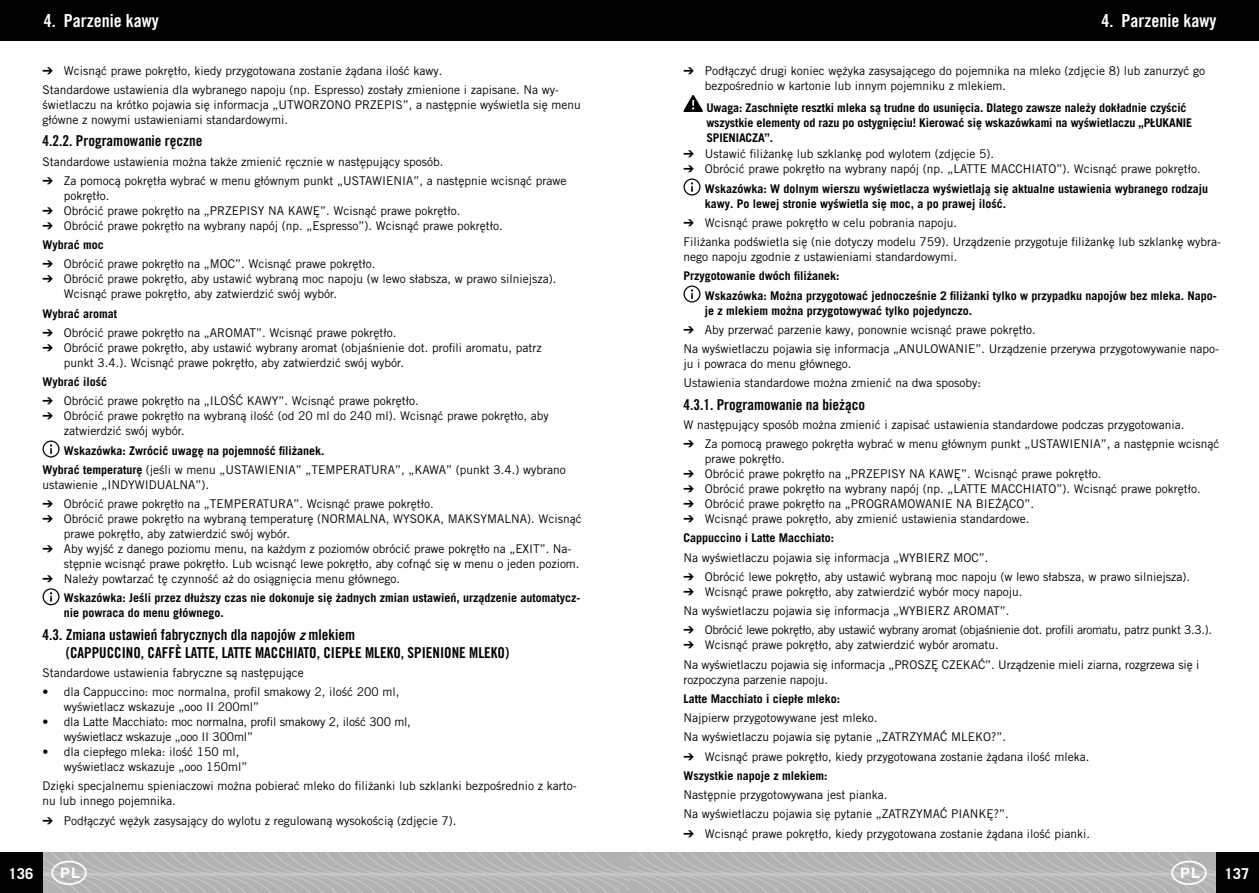
<style>
.page{position:relative;width:1259px;height:893px;background:#fff}
.page>*{position:absolute;margin:0;border:0;box-sizing:border-box;transform-origin:0 0}
.t1{font:18px "Trade Gothic LT Pro Bd Cn 20";color:#fff}
.t2{font:15px/18px "Trade Gothic LT Pro Bd Cn 20";color:#000}
.t3{font:700 15px "Trade Gothic LT Pro";color:#fff}
.t4{font:12px/15px "Trade Gothic LT Pro";color:#000}
.t5{font:700 12px/19.2px "Trade Gothic LT Pro";color:#000}
.t6{font:12px "Trade Gothic LT Pro";letter-spacing:-.025em;color:#000}
.s1{font-weight:700}
.s2{font-weight:400}
.s3{font-family:"Trade Gothic LT Pro";font-weight:700;font-style:italic;font-size:13.5px}
</style>
<div class="page">
<svg style="left:43px;top:440px;width:17px;height:18px"></svg>
<svg style="left:43px;top:588px;width:17px;height:17px"></svg>
<svg style="left:683px;top:95px;width:20px;height:17px"></svg>
<svg style="left:683px;top:178px;width:17px;height:17px"></svg>
<svg style="left:683px;top:285px;width:17px;height:17px"></svg>
<div style="left:0;top:0;width:1259px;height:40px;background:#000"></div>
<div style="left:1216px;top:853px;width:43px;height:40px;background:#000"></div>
<div style="left:0;top:853px;width:42px;height:40px;background:#000"></div>
<svg style="left:42px;top:853px;width:1174px;height:40px;background:#b5b6b7"></svg>
<h1 class="t1" style="left:44px;top:9px;width:116px">4. Parzenie kawy</h1>
<h1 class="t1" style="left:1101px;top:9px;width:116px">4. Parzenie kawy</h1>
<p class="t4" style="left:43px;top:61px;width:518px;line-height:19.2px">➔ Wcisnąć prawe pokrętło, kiedy przygotowana zostanie żądana ilość kawy.<br>Standardowe ustawienia dla wybranego napoju (np. Espresso) zostały zmienione i zapisane. Na wy-</p>
<p class="t4" style="left:43px;top:97px;width:540px">świetlaczu na krótko pojawia się informacja „UTWORZONO PRZEPIS”, a następnie wyświetla się menu główne z nowymi ustawieniami standardowymi.</p>
<p class="t2" style="left:43px;top:132px;width:161px">4.2.2. Programowanie ręczne</p>
<p class="t4" style="left:43px;top:154px;width:402px">Standardowe ustawienia można także zmienić ręcznie w następujący sposób.</p>
<p class="t4" style="left:64px;top:173px;width:504px;text-indent:-21px">➔ Za pomocą pokrętła wybrać w menu głównym punkt „USTAWIENIA”, a następnie wcisnąć prawe pokrętło.</p>
<p class="t4" style="left:43px;top:203px;width:419px">➔ Obrócić prawe pokrętło na „PRZEPISY NA KAWĘ”. Wcisnąć prawe pokrętło.</p>
<p class="t4" style="left:43px;top:216px;width:462px;line-height:19.2px">➔ Obrócić prawe pokrętło na wybrany napój (np. „Espresso”). Wcisnąć prawe pokrętło.<br><span class="s1">Wybrać moc</span></p>
<p class="t4" style="left:43px;top:256px;width:334px">➔ Obrócić prawe pokrętło na „MOC”. Wcisnąć prawe pokrętło.</p>
<p class="t4" style="left:64px;top:271px;width:494px;text-indent:-21px">➔ Obrócić prawe pokrętło, aby ustawić wybraną moc napoju (w lewo słabsza, w prawo silniejsza).<br>Wcisnąć prawe pokrętło, aby zatwierdzić swój wybór.</p>
<p class="t5" style="left:43px;top:303px;width:76px">Wybrać aromat</p>
<p class="t4" style="left:43px;top:325px;width:355px">➔ Obrócić prawe pokrętło na „AROMAT”. Wcisnąć prawe pokrętło.</p>
<p class="t4" style="left:64px;top:340px;width:479px;text-indent:-21px">➔ Obrócić prawe pokrętło, aby ustawić wybrany aromat (objaśnienie dot. profili aromatu, patrz punkt 3.4.). Wcisnąć prawe pokrętło, aby zatwierdzić swój wybór.</p>
<p class="t5" style="left:43px;top:372px;width:66px">Wybrać ilość</p>
<p class="t4" style="left:43px;top:393px;width:378px">➔ Obrócić prawe pokrętło na „ILOŚĆ KAWY”. Wcisnąć prawe pokrętło.</p>
<p class="t4" style="left:64px;top:408px;width:486px;text-indent:-21px">➔ Obrócić prawe pokrętło na wybraną ilość (od 20 ml do 240 ml). Wcisnąć prawe pokrętło, aby zatwierdzić swój wybór.</p>
<p class="t4" style="left:43px;top:440px;width:525px;line-height:19.2px;text-indent:21px"><span class="s1">Wskazówka: Zwrócić uwagę na pojemność filiżanek.<br>Wybrać temperaturę</span> (jeśli w menu „USTAWIENIA” „TEMPERATURA”, „KAWA” (punkt 3.4.) wybrano</p>
<p class="t4" style="left:43px;top:477px;width:168px">ustawienie „INDYWIDUALNA”).</p>
<p class="t4" style="left:43px;top:496px;width:393px">➔ Obrócić prawe pokrętło na „TEMPERATURA”. Wcisnąć prawe pokrętło.</p>
<p class="t4" style="left:64px;top:511px;width:519px;text-indent:-21px">➔ Obrócić prawe pokrętło na wybraną temperaturę (NORMALNA, WYSOKA, MAKSYMALNA). Wcisnąć prawe pokrętło, aby zatwierdzić swój wybór.</p>
<p class="t4" style="left:64px;top:541px;width:517px;text-indent:-21px">➔ Aby wyjść z danego poziomu menu, na każdym z poziomów obrócić prawe pokrętło na „EXIT”. Na&shy;stępnie wcisnąć prawe pokrętło. Lub wcisnąć lewe pokrętło, aby cofnąć się w menu o jeden poziom.</p>
<p class="t5" style="left:64px;top:569px;width:518px;text-indent:-21px">➔ <span class="s2">Należy powtarzać tę czynność aż do osiągnięcia menu głównego.<br></span>Wskazówka: Jeśli przez dłuższy czas nie dokonuje się żadnych zmian ustawień, urządzenie automatycz-</p>
<p class="t5" style="left:64px;top:603px;width:162px">nie powraca do menu głównego.</p>
<p class="t2" style="left:66px;top:625px;width:445px;text-indent:-23px">4.3. Zmiana ustawień fabrycznych dla napojów <span class="s3">z</span> mlekiem<br>(CAPPUCCINO, CAFFÈ LATTE, LATTE MACCHIATO, CIEPŁE MLEKO, SPIENIONE MLEKO)</p>
<p class="t4" style="left:43px;top:665px;width:263px">Standardowe ustawienia fabryczne są następujące</p>
<p class="t4" style="left:64px;top:684px;width:337px;text-indent:-21px">• dla Cappuccino: moc normalna, profil smakowy 2, ilość 200 ml, wyświetlacz wskazuje „ooo II 200ml”</p>
<p class="t4" style="left:64px;top:714px;width:349px;text-indent:-21px">• dla Latte Macchiato: moc normalna, profil smakowy 2, ilość 300 ml, wyświetlacz wskazuje „ooo II 300ml”</p>
<p class="t4" style="left:64px;top:744px;width:185px;text-indent:-21px">• dla ciepłego mleka: ilość 150 ml, wyświetlacz wskazuje „ooo 150ml”</p>
<p class="t4" style="left:43px;top:778px;width:535px">Dzięki specjalnemu spieniaczowi można pobierać mleko do filiżanki lub szklanki bezpośrednio z karto&shy;nu lub innego pojemnika.</p>
<p class="t4" style="left:43px;top:813px;width:415px">➔ Podłączyć wężyk zasysający do wylotu z regulowaną wysokością (zdjęcie 7).</p>
<p class="t4" style="left:705px;top:63px;width:502px;text-indent:-21px">➔ Podłączyć drugi koniec wężyka zasysającego do pojemnika na mleko (zdjęcie 8) lub zanurzyć go bezpośrednio w kartonie lub innym pojemniku z mlekiem.</p>
<p class="t5" style="left:706px;top:100px;width:487px;line-height:15px">Uwaga: Zaschnięte resztki mleka są trudne do usunięcia. Dlatego zawsze należy dokładnie czyścić wszystkie elementy od razu po ostygnięciu! Kierować się wskazówkami na wyświetlaczu „PŁUKANIE<br>SPIENIACZA”.</p>
<p class="t4" style="left:683px;top:146px;width:312px">➔ Ustawić filiżankę lub szklankę pod wylotem (zdjęcie 5).</p>
<p class="t5" style="left:705px;top:159px;width:505px;text-indent:-21px">➔ <span class="s2">Obrócić prawe pokrętło na wybrany napój (np. „LATTE MACCHIATO”). Wcisnąć prawe pokrętło.<br></span>Wskazówka: W dolnym wierszu wyświetlacza wyświetlają się aktualne ustawienia wybranego rodzaju</p>
<p class="t5" style="left:705px;top:193px;width:303px">kawy. Po lewej stronie wyświetla się moc, a po prawej ilość.</p>
<p class="t4" style="left:683px;top:213px;width:539px;line-height:19.2px">➔ Wcisnąć prawe pokrętło w celu pobrania napoju.<br>Filiżanka podświetla się (nie dotyczy modelu 759). Urządzenie przygotuje filiżankę lub szklankę wybra-</p>
<p class="t4" style="left:683px;top:249px;width:275px">nego napoju zgodnie z ustawieniami standardowymi.</p>
<p class="t5" style="left:705px;top:266px;width:514px;text-indent:-21px">Przygotowanie dwóch filiżanek:<br>Wskazówka: Można przygotować jednocześnie 2 filiżanki tylko w przypadku napojów bez mleka. Napo-</p>
<p class="t5" style="left:705px;top:300px;width:269px">je z mlekiem można przygotowywać tylko pojedynczo.</p>
<p class="t4" style="left:683px;top:320px;width:537px;line-height:19.2px">➔ Aby przerwać parzenie kawy, ponownie wcisnąć prawe pokrętło.<br>Na wyświetlaczu pojawia się informacja „ANULOWANIE”. Urządzenie przerywa przygotowywanie napo-</p>
<p class="t4" style="left:683px;top:354px;width:299px;line-height:19.2px">ju i powraca do menu głównego.<br>Ustawienia standardowe można zmienić na dwa sposoby:</p>
<p class="t2" style="left:683px;top:395px;width:183px">4.3.1. Programowanie na bieżąco</p>
<p class="t4" style="left:683px;top:417px;width:502px">W następujący sposób można zmienić i zapisać ustawienia standardowe podczas przygotowania.</p>
<p class="t4" style="left:705px;top:436px;width:516px;text-indent:-21px">➔ Za pomocą prawego pokrętła wybrać w menu głównym punkt „USTAWIENIA”, a następnie wcisnąć prawe pokrętło.</p>
<p class="t4" style="left:683px;top:466px;width:419px">➔ Obrócić prawe pokrętło na „PRZEPISY NA KAWĘ”. Wcisnąć prawe pokrętło.</p>
<p class="t4" style="left:683px;top:481px;width:519px">➔ Obrócić prawe pokrętło na wybrany napój (np. „LATTE MACCHIATO”). Wcisnąć prawe pokrętło.</p>
<p class="t4" style="left:683px;top:496px;width:352px">➔ Obrócić prawe pokrętło na „PROGRAMOWANIE NA BIEŻĄCO”.</p>
<p class="t4" style="left:683px;top:509px;width:347px;line-height:19.2px">➔ Wcisnąć prawe pokrętło, aby zmienić ustawienia standardowe.<br><span class="s1">Cappuccino i Latte Macchiato:</span></p>
<p class="t4" style="left:683px;top:550px;width:306px">Na wyświetlaczu pojawia się informacja „WYBIERZ MOC”.</p>
<p class="t4" style="left:683px;top:569px;width:508px">➔ Obrócić lewe pokrętło, aby ustawić wybraną moc napoju (w lewo słabsza, w prawo silniejsza).</p>
<p class="t4" style="left:683px;top:582px;width:340px;line-height:19.2px">➔ Wcisnąć prawe pokrętło, aby zatwierdzić wybór mocy napoju.<br>Na wyświetlaczu pojawia się informacja „WYBIERZ AROMAT”.</p>
<p class="t6" style="left:683px;top:623px;width:530px">➔ Obrócić lewe pokrętło, aby ustawić wybrany aromat (objaśnienie dot. profili aromatu, patrz punkt 3.3.).</p>
<p class="t4" style="left:683px;top:635px;width:517px;line-height:19.2px">➔ Wcisnąć prawe pokrętło, aby zatwierdzić wybór aromatu.<br>Na wyświetlaczu pojawia się informacja „PROSZĘ CZEKAĆ”. Urządzenie mieli ziarna, rozgrzewa się i</p>
<p class="t4" style="left:683px;top:672px;width:146px">rozpoczyna parzenie napoju.</p>
<p class="t5" style="left:683px;top:689px;width:158px">Latte Macchiato i ciepłe mleko:</p>
<p class="t4" style="left:683px;top:708px;width:324px;line-height:19.2px">Najpierw przygotowywane jest mleko.<br>Na wyświetlaczu pojawia się pytanie „ZATRZYMAĆ MLEKO?”.</p>
<p class="t4" style="left:683px;top:746px;width:407px;line-height:19.2px">➔ Wcisnąć prawe pokrętło, kiedy przygotowana zostanie żądana ilość mleka.<br><span class="s1">Wszystkie napoje z mlekiem:</span></p>
<p class="t4" style="left:683px;top:785px;width:327px;line-height:19.2px">Następnie przygotowywana jest pianka.<br>Na wyświetlaczu pojawia się pytanie „ZATRZYMAĆ PIANKĘ?”.</p>
<p class="t4" style="left:683px;top:826px;width:408px">➔ Wcisnąć prawe pokrętło, kiedy przygotowana zostanie żądana ilość pianki.</p>
<p class="t3" style="left:8px;top:865px;width:27px">136</p>
<p class="t3" style="left:1224px;top:865px;width:27px">137</p>
</div>
